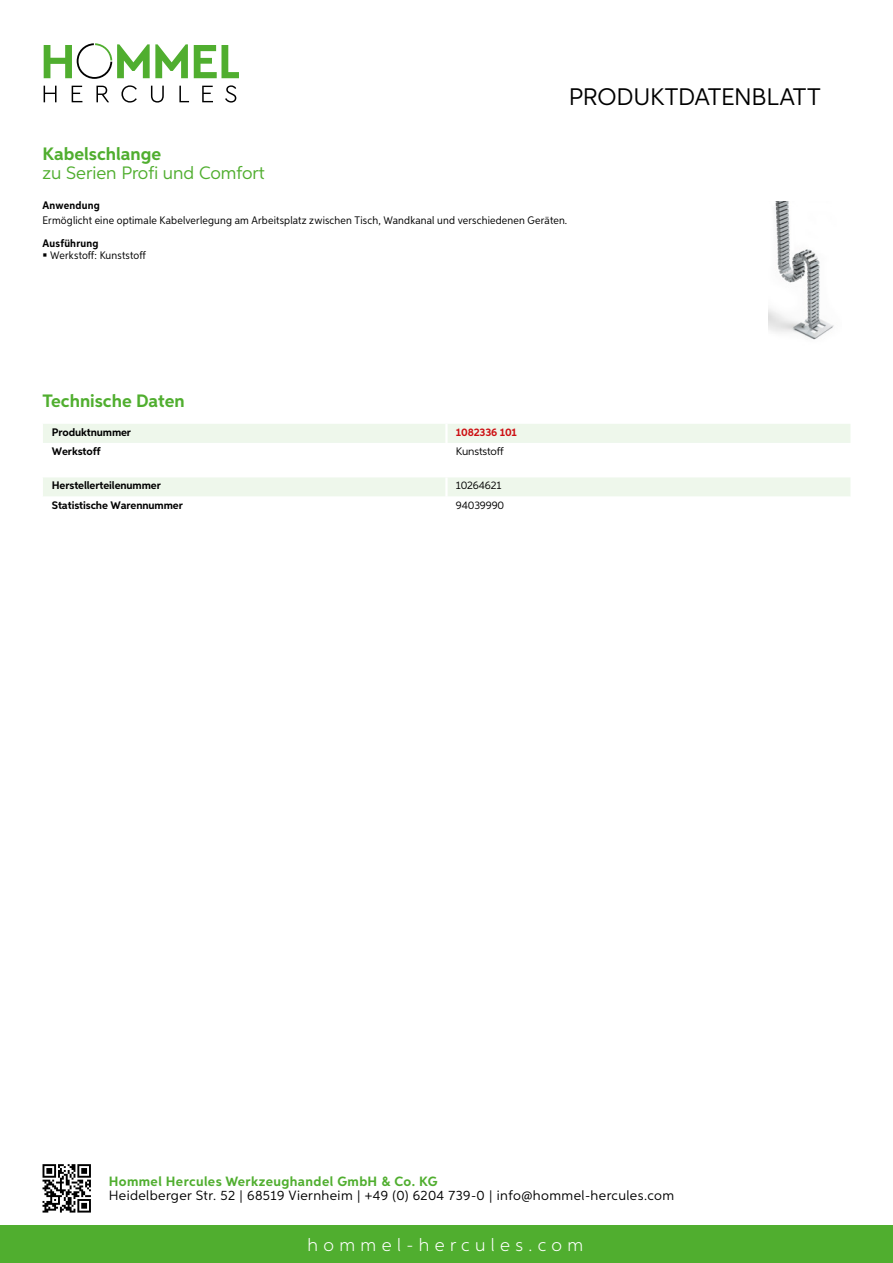
<style>
.page{position:relative;width:893px;height:1263px;background:#fff}
.page>*{position:absolute;margin:0;border:0;box-sizing:border-box;transform-origin:0 0}
.t1{font:24px "Aspira";letter-spacing:-.01em;color:#000}
.t2{font:700 18px "Aspira";color:#50ae2f}
.t3{font:18px "Aspira";letter-spacing:-.005em;color:#50ae2f}
.t4{font:300 18px "Aspira";letter-spacing:.3em;color:#fff}
.t5{font:13.5px "Aspira";letter-spacing:.03em;color:#000}
.t6{font:700 13.5px "Aspira";letter-spacing:.03em;color:#50ae2f}
.t7{font:10.95px "Aspira Nar";letter-spacing:.015em;color:#000}
.t8{font:700 10.95px "Aspira";letter-spacing:-.01em;color:#000}
.t9{font:10.95px "Aspira";letter-spacing:-.01em;color:#000}
.t10{font:700 10.95px "Aspira Nar";letter-spacing:.02em;color:#000}
.t11{font:700 10.95px "Aspira";letter-spacing:-.01em;color:#cd1013}
</style>
<div class="page">
<div style="left:0;top:1226px;width:893px;height:37px;background:#50ae2f"></div>
<svg style="left:43px;top:1164px;width:48px;height:48px"></svg>
<svg style="left:194px;top:45px;width:45px;height:33px"></svg>
<svg style="left:44px;top:43px;width:144px;height:36px"></svg>
<svg style="left:44px;top:86px;width:13px;height:16px"></svg>
<svg style="left:72px;top:86px;width:10px;height:16px"></svg>
<svg style="left:96px;top:86px;width:13px;height:16px"></svg>
<svg style="left:121px;top:85px;width:16px;height:18px"></svg>
<svg style="left:151px;top:86px;width:13px;height:17px"></svg>
<svg style="left:179px;top:86px;width:10px;height:16px"></svg>
<svg style="left:202px;top:86px;width:11px;height:16px"></svg>
<svg style="left:225px;top:85px;width:11px;height:18px"></svg>
<div style="left:43px;top:424px;width:807px;height:19px;background:#eef7eb"></div>
<div style="left:43px;top:477px;width:807px;height:19px;background:#eef7eb"></div>
<img style="left:768px;top:201px;width:66px;height:139px">
<h1 class="t1" style="left:569px;top:82px;width:253px">Produktdatenblatt</h1>
<h2 class="t2" style="left:43px;top:142px;width:120px">Kabelschlange</h2>
<h2 class="t3" style="left:43px;top:162px;width:224px">zu Serien Profi und Comfort</h2>
<p class="t10" style="left:43px;top:199px;width:59px">Anwendung</p>
<p class="t7" style="left:43px;top:214px;width:526px">Ermöglicht eine optimale Kabelverlegung am Arbeitsplatz zwischen Tisch, Wandkanal und verschiedenen Geräten.</p>
<p class="t10" style="left:43px;top:236px;width:58px">Ausführung</p>
<p class="t7" style="left:50px;top:249px;width:97px">Werkstoff: Kunststoff</p>
<h2 class="t2" style="left:43px;top:390px;width:144px">Technische Daten</h2>
<p class="t8" style="left:52px;top:425px;width:81px">Produktnummer</p>
<p class="t11" style="left:456px;top:425px;width:63px">1082336 101</p>
<p class="t8" style="left:52px;top:444px;width:50px">Werkstoff</p>
<p class="t9" style="left:456px;top:444px;width:50px">Kunststoff</p>
<p class="t8" style="left:52px;top:479px;width:111px">Herstellerteilenummer</p>
<p class="t9" style="left:456px;top:479px;width:47px">10264621</p>
<p class="t8" style="left:52px;top:498px;width:132px">Statistische Warennummer</p>
<p class="t9" style="left:456px;top:498px;width:50px">94039990</p>
<p class="t6" style="left:109px;top:1172px;width:330px">Hommel Hercules Werkzeughandel GmbH &amp; Co. KG</p>
<p class="t5" style="left:109px;top:1187px;width:567px">Heidelberger Str. 52 | 68519 Viernheim | +49 (0) 6204 739-0 | info@hommel-hercules.com</p>
<h2 class="t4" style="left:307px;top:1234px;width:277px">hommel-hercules.com</h2>
</div>
